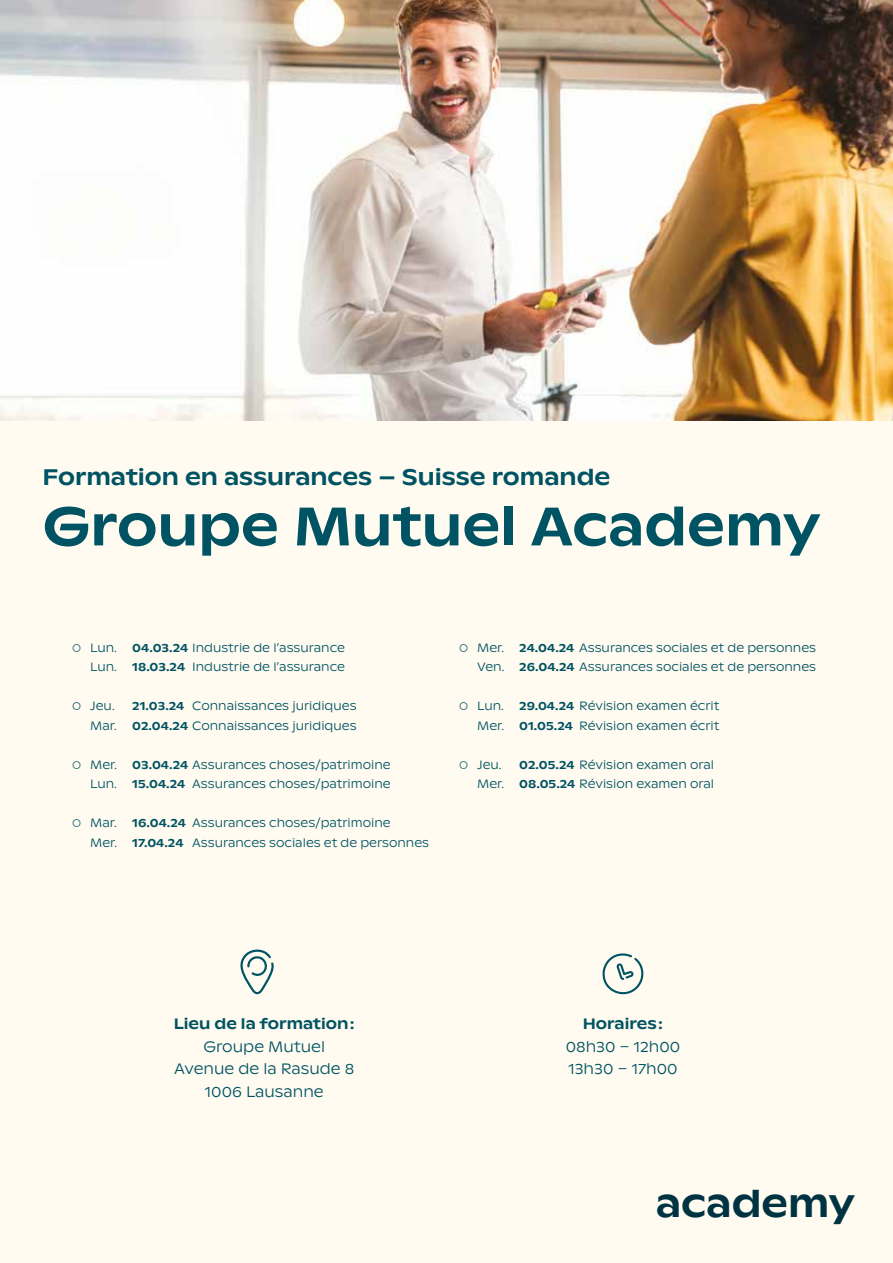
<style>
.page{position:relative;width:893px;height:1263px;background:#fffbf1}
.page>*{position:absolute;margin:0;border:0;box-sizing:border-box;transform-origin:0 0}
.t1{font:500 54px "ABC Ginto Nord";color:#005362}
.t2{font:500 37.8px "ABC Ginto Nord";color:#003341}
.t3{font:500 22.5px "ABC Ginto Nord";color:#005362}
.t4{font:300 15px/22.5px "ABC Ginto Nord";color:#005362;text-align:center}
.t5{font:500 15px "ABC Ginto Nord";color:#005362}
.t6{font:300 12px/19.5px "ABC Ginto Nord";color:#005362;text-align:right}
.s1{font-weight:500}
</style>
<div class="page">
<img style="left:0;top:0;width:893px;height:421px">
<svg style="left:240px;top:949px;width:34px;height:45px"></svg>
<svg style="left:602px;top:953px;width:42px;height:41px"></svg>
<h3 class="t3" style="left:43px;top:464px;width:569px">Formation en assurances – Suisse romande</h3>
<h1 class="t1" style="left:43px;top:493px;width:780px">Groupe Mutuel Academy</h1>
<p class="t6" style="left:72px;top:637px;width:46px">○ Lun.</p>
<p class="t6" style="left:132px;top:637px;width:214px"><span class="s1">04.03.24</span> Industrie de l’assurance</p>
<p class="t6" style="left:90px;top:657px;width:28px">Lun.</p>
<p class="t6" style="left:132px;top:657px;width:214px"><span class="s1">18.03.24</span> Industrie de l’assurance</p>
<p class="t6" style="left:72px;top:696px;width:44px">○ Jeu.</p>
<p class="t6" style="left:132px;top:696px;width:226px"><span class="s1">21.03.24</span> Connaissances juridiques</p>
<p class="t6" style="left:90px;top:715px;width:28px">Mar.</p>
<p class="t6" style="left:132px;top:715px;width:226px"><span class="s1">02.04.24</span> Connaissances juridiques</p>
<p class="t6" style="left:72px;top:754px;width:46px">○ Mer.</p>
<p class="t6" style="left:132px;top:754px;width:260px"><span class="s1">03.04.24</span> Assurances choses/patrimoine</p>
<p class="t6" style="left:90px;top:774px;width:28px">Lun.</p>
<p class="t6" style="left:132px;top:774px;width:260px"><span class="s1">15.04.24</span> Assurances choses/patrimoine</p>
<p class="t6" style="left:72px;top:813px;width:46px">○ Mar.</p>
<p class="t6" style="left:132px;top:813px;width:260px"><span class="s1">16.04.24</span> Assurances choses/patrimoine</p>
<p class="t6" style="left:90px;top:832px;width:28px">Mer.</p>
<p class="t6" style="left:132px;top:832px;width:298px"><span class="s1">17.04.24</span> Assurances sociales et de personnes</p>
<p class="t6" style="left:477px;top:637px;width:340px"><span class="s1">24.04.24</span> Assurances sociales et de personnes<br>Ven. <span class="s1">26.04.24</span> Assurances sociales et de personnes</p>
<p class="t6" style="left:459px;top:696px;width:46px">○ Lun.</p>
<p class="t6" style="left:519px;top:696px;width:202px"><span class="s1">29.04.24</span> Révision examen écrit</p>
<p class="t6" style="left:477px;top:715px;width:28px">Mer.</p>
<p class="t6" style="left:519px;top:715px;width:202px"><span class="s1">01.05.24</span> Révision examen écrit</p>
<p class="t6" style="left:459px;top:754px;width:44px">○ Jeu.</p>
<p class="t6" style="left:519px;top:754px;width:196px"><span class="s1">02.05.24</span> Révision examen oral</p>
<p class="t6" style="left:477px;top:774px;width:28px">Mer.</p>
<p class="t6" style="left:519px;top:774px;width:196px"><span class="s1">08.05.24</span> Révision examen oral</p>
<p class="t6" style="left:459px;top:637px;width:46px">○ Mer.</p>
<p class="t5" style="left:174px;top:1015px;width:182px">Lieu de la formation :</p>
<p class="t4" style="left:174px;top:1035px;width:182px">Groupe Mutuel<br>Avenue de la Rasude 8<br>1006 Lausanne</p>
<p class="t5" style="left:583px;top:1015px;width:82px">Horaires :</p>
<p class="t4" style="left:566px;top:1035px;width:116px;text-align:left">08h30 – 12h00<br>13h30 – 17h00</p>
<h2 class="t2" style="left:656px;top:1180px;width:201px">academy</h2>
</div>
